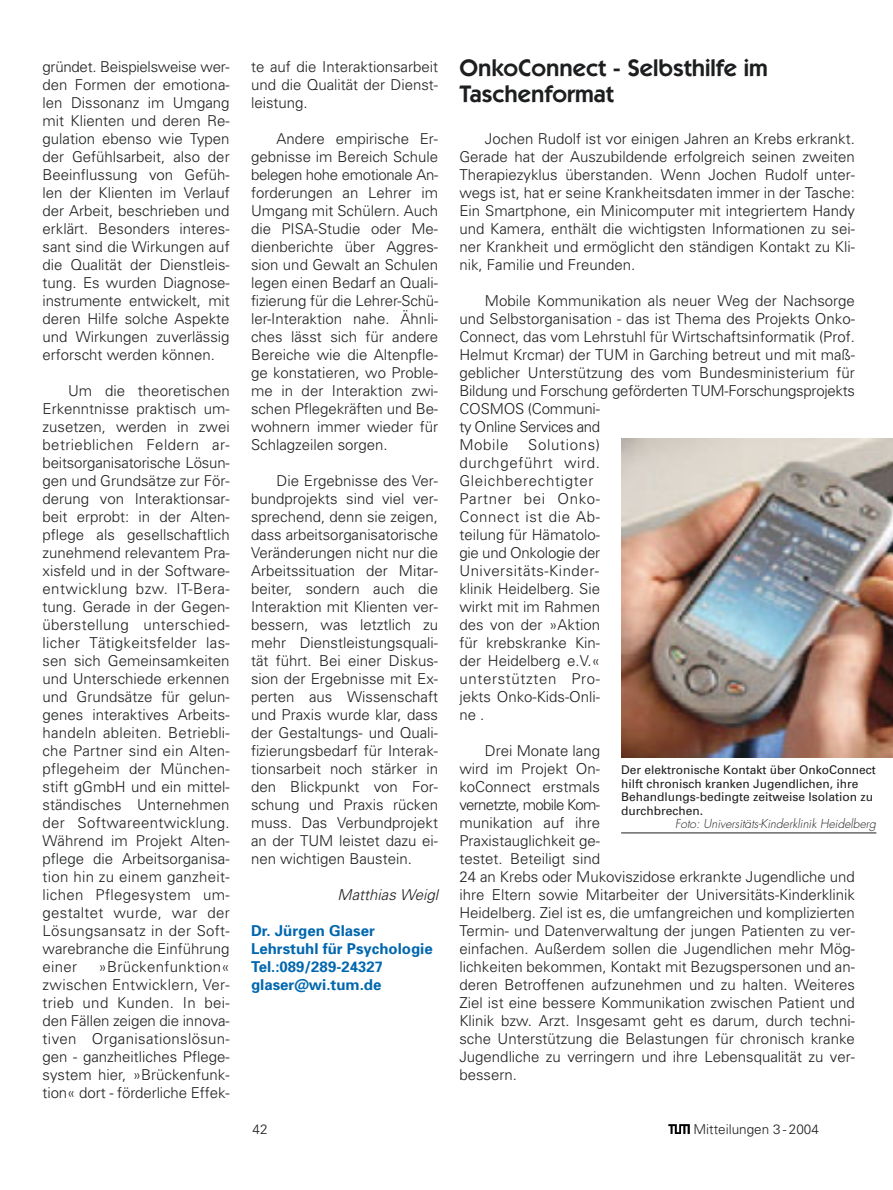
<style>
.page{position:relative;width:893px;height:1190px;background:#fff}
.page>*{position:absolute;margin:0;border:0;box-sizing:border-box;transform-origin:0 0}
.t1{font:600 24px/25.5px "Itc Kabel";color:#1d1e1f}
.t2{font:300 15px/18px "Univers";color:#1d1e1f;text-align:justify}
.t3{font:700 15px/18px "Univers";color:#0067af}
.t4{font:italic 300 15px "Univers";color:#1d1e1f}
.t5{font:300 13.5px "Univers";color:#1d1e1f}
.t6{font:12px/13.5px "Univers";color:#1d1e1f}
.t7{font:italic 300 12px "Futura";color:#1d1e1f}
</style>
<div class="page">
<svg style="left:668px;top:1124px;width:21px;height:10px"></svg>
<img style="left:621px;top:438px;width:271px;height:319px">
<hr style="left:621px;top:832px;width:255px;height:1px;background:#1d1e1f">
<p class="t2" style="left:43px;top:59px;width:189px">gründet. Beispielsweise wer&shy;den Formen der emotiona&shy;len Dissonanz im Umgang mit Klienten und deren Re&shy;gulation ebenso wie Typen der Gefühlsarbeit, also der Beeinflussung von Gefüh&shy;len der Klienten im Verlauf der Arbeit, beschrieben und erklärt. Besonders interes&shy;sant sind die Wirkungen auf die Qualität der Dienstleis&shy;tung. Es wurden Diagnose&shy;instrumente entwickelt, mit deren Hilfe solche Aspekte und Wirkungen zuverlässig erforscht werden können.</p>
<p class="t2" style="left:43px;top:383px;width:189px;text-indent:26px">Um die theoretischen Erkenntnisse praktisch um&shy;zusetzen, werden in zwei betrieblichen Feldern ar&shy;beitsorganisatorische Lösun&shy;gen und Grundsätze zur För&shy;derung von Interaktionsar&shy;beit erprobt: in der Alten&shy;pflege als gesellschaftlich zunehmend relevantem Pra&shy;xisfeld und in der Software&shy;entwicklung bzw. IT-Bera&shy;tung. Gerade in der Gegen&shy;überstellung unterschied&shy;licher Tätigkeitsfelder las&shy;sen sich Gemeinsamkeiten und Unterschiede erkennen und Grundsätze für gelun&shy;genes interaktives Arbeits&shy;handeln ableiten. Betriebli&shy;che Partner sind ein Alten&shy;pflegeheim der München&shy;stift gGmbH und ein mittel&shy;ständisches Unternehmen der Softwareentwicklung.<br>Während im Projekt Alten&shy;pflege die Arbeitsorganisa&shy;tion hin zu einem ganzheit&shy;lichen Pflegesystem um&shy;gestaltet wurde, war der Lösungsansatz in der Soft&shy;warebranche die Einführung einer</p>
<p class="t2" style="left:43px;top:959px;width:189px;text-indent:56px">»Brückenfunktion« zwischen Entwicklern, Ver&shy;trieb und Kunden. In bei&shy;den Fällen zeigen die innova&shy;tiven Organisationslösun&shy;gen - ganzheitliches Pflege&shy;system hier, »Brückenfunk&shy;tion« dort - förderliche Effek-</p>
<p class="t2" style="left:251px;top:59px;width:189px">te auf die Interaktionsarbeit und die Qualität der Dienst&shy;leistung.</p>
<p class="t2" style="left:251px;top:131px;width:189px;text-indent:26px">Andere empirische Er&shy;gebnisse im Bereich Schule belegen hohe emotionale An&shy;forderungen an Lehrer im Umgang mit Schülern. Auch die PISA-Studie oder Me&shy;dienberichte über Aggres&shy;sion und Gewalt an Schulen legen einen Bedarf an Quali&shy;fizierung für die Lehrer-Schü&shy;ler-Interaktion nahe. Ähnli&shy;ches lässt sich für andere Bereiche wie die Altenpfle&shy;ge konstatieren, wo Proble&shy;me in der Interaktion zwi&shy;schen Pflegekräften und Be&shy;wohnern immer wieder für Schlagzeilen sorgen.</p>
<p class="t2" style="left:251px;top:473px;width:189px;text-indent:26px">Die Ergebnisse des Ver&shy;bundprojekts sind viel ver&shy;sprechend, denn sie zeigen, dass arbeitsorganisatorische Veränderungen nicht nur die Arbeitssituation der Mitar&shy;beiter, sondern auch die Interaktion mit Klienten ver&shy;bessern, was letztlich zu mehr Dienstleistungsquali&shy;tät führt. Bei einer Diskus&shy;sion der Ergebnisse mit Ex&shy;perten aus Wissenschaft und Praxis wurde klar, dass der Gestaltungs- und Quali&shy;fizierungsbedarf für Interak&shy;tionsarbeit noch stärker in den Blickpunkt von For&shy;schung und Praxis rücken muss. Das Verbundprojekt an der TUM leistet dazu ei&shy;nen wichtigen Baustein.</p>
<p class="t4" style="left:337px;top:889px;width:102px">Matthias Weigl</p>
<p class="t3" style="left:251px;top:923px;width:183px">Dr. Jürgen Glaser<br>Lehrstuhl für Psychologie<br>Tel.:089/289-24327 glaser@wi.tum.de</p>
<p class="t5" style="left:252px;top:1124px;width:17px">42</p>
<h1 class="t1" style="left:459px;top:57px;width:310px">OnkoConnect - Selbsthilfe im<br>Taschenformat</h1>
<p class="t2" style="left:459px;top:131px;width:397px;text-indent:26px">Jochen Rudolf ist vor einigen Jahren an Krebs erkrankt.<br>Gerade hat der Auszubildende erfolgreich seinen zweiten Therapiezyklus überstanden. Wenn Jochen Rudolf unter&shy;wegs ist, hat er seine Krankheitsdaten immer in der Tasche:<br>Ein Smartphone, ein Minicomputer mit integriertem Handy und Kamera, enthält die wichtigsten Informationen zu sei&shy;ner Krankheit und ermöglicht den ständigen Kontakt zu Kli&shy;nik, Familie und Freunden.</p>
<p class="t2" style="left:459px;top:293px;width:397px;text-align:left;text-indent:26px">Mobile Kommunikation als neuer Weg der Nachsorge und Selbstorganisation - das ist Thema des Projekts Onko-Connect, das vom Lehrstuhl für Wirtschaftsinformatik (Prof.<br>Helmut Krcmar) der TUM in Garching betreut und mit maß&shy;geblicher Unterstützung des vom Bundesministerium für Bildung und Forschung geförderten TUM-Forschungsprojekts COSMOS (Communi-<br>ty Online Services and<br>Mobile</p>
<p class="t2" style="left:459px;top:437px;width:142px;text-align:left;text-indent:69px">Solutions) durchgeführt wird.<br>Gleichberechtigter<br>Partner bei Onko-<br>Connect ist die Ab&shy;teilung für Hämatolo&shy;gie und Onkologie der<br>Universitäts-Kinder&shy;klinik Heidelberg. Sie wirkt mit im Rahmen des von der »Aktion für krebskranke Kin&shy;der Heidelberg e.V.« unterstützten Pro&shy;jekts Onko-Kids-Onli&shy;ne .</p>
<p class="t2" style="left:459px;top:743px;width:397px;text-align:left;text-indent:26px">Drei Monate lang<br>wird im Projekt On-<br>koConnect erstmals<br>vernetzte, mobile Kom-<br>munikation auf ihre<br>Praxistauglichkeit ge-<br>testet. Beteiligt sind<br>24 an Krebs oder Mukoviszidose erkrankte Jugendliche und ihre Eltern sowie Mitarbeiter der Universitäts-Kinderklinik Heidelberg. Ziel ist es, die umfangreichen und komplizierten Termin- und Datenverwaltung der jungen Patienten zu ver&shy;einfachen. Außerdem sollen die Jugendlichen mehr Mög&shy;lichkeiten bekommen, Kontakt mit Bezugspersonen und an&shy;deren Betroffenen aufzunehmen und zu halten. Weiteres Ziel ist eine bessere Kommunikation zwischen Patient und Klinik bzw. Arzt. Insgesamt geht es darum, durch techni&shy;sche Unterstützung die Belastungen für chronisch kranke Jugendliche zu verringern und ihre Lebensqualität zu ver&shy;bessern.</p>
<p class="t6" style="left:621px;top:764px;width:256px">Der elektronische Kontakt über OnkoConnect hilft chronisch kranken Jugendlichen, ihre Behandlungs-bedingte zeitweise Isolation zu durchbrechen.</p>
<p class="t7" style="left:675px;top:818px;width:202px">Foto: Universitäts-Kinderklinik Heidelberg</p>
<p class="t5" style="left:693px;top:1124px;width:127px">Mitteilungen 3 - 2004</p>
</div>
